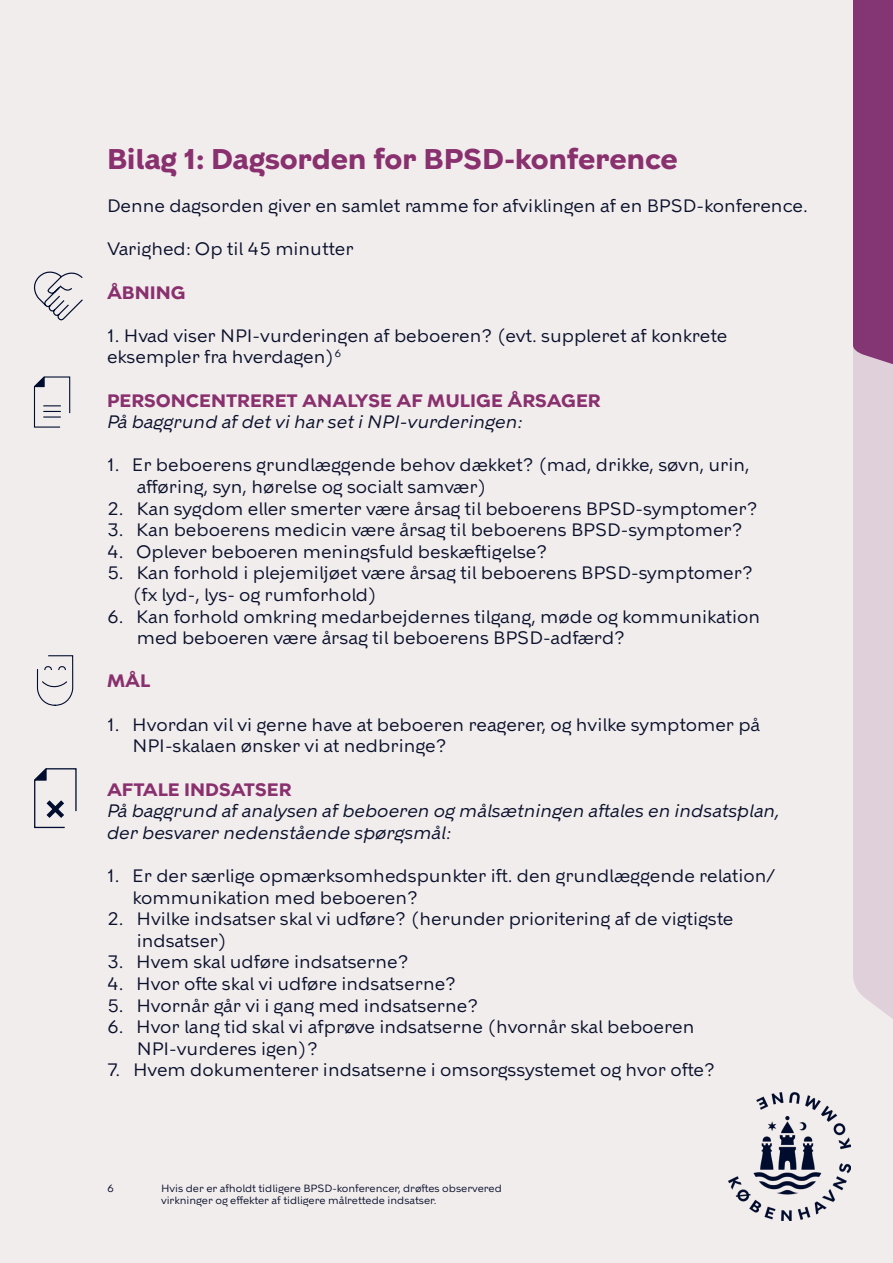
<style>
.page{position:relative;width:893px;height:1263px;background:#f2eded}
.page>*{position:absolute;margin:0;border:0;box-sizing:border-box;transform-origin:0 0}
.t1{font:700 28.5px "KBH";color:#89306e}
.t2{font:18px "KBH";color:#0a112c}
.t3{font:italic 18px/21.6px "KBH";color:#0a112c}
.t4{font:700 18px "KBH";color:#89306e}
.t5{font:10.5px "KBH";color:#0a112c}
</style>
<div class="page">
<svg style="left:853px;top:0;width:40px;height:1019px"></svg>
<svg style="left:33px;top:376px;width:38px;height:52px"></svg>
<svg style="left:33px;top:271px;width:50px;height:50px"></svg>
<svg style="left:36px;top:655px;width:38px;height:51px"></svg>
<svg style="left:34px;top:768px;width:43px;height:61px"></svg>
<img style="left:728px;top:1093px;width:123px;height:127px">
<p class="t1" style="left:107px;top:142px;width:572px">Bilag 1: Dagsorden for BPSD-konference</p>
<p class="t2" style="left:107px;top:195px;width:702px">Denne dagsorden giver en samlet ramme for afviklingen af en BPSD-konference.</p>
<p class="t2" style="left:107px;top:238px;width:248px">Varighed: Op til 45 minutter</p>
<p class="t4" style="left:107px;top:281px;width:80px">ÅBNING</p>
<p class="t2" style="left:107px;top:324px;width:622px">1. Hvad viser NPI-vurderingen af beboeren? (evt. suppleret af konkrete</p>
<p class="t2" style="left:107px;top:346px;width:236px">eksempler fra hverdagen)<sup>6</sup></p>
<p class="t4" style="left:107px;top:389px;width:495px">PERSONCENTRERET ANALYSE AF MULIGE ÅRSAGER</p>
<p class="t3" style="left:107px;top:411px;width:417px">På baggrund af det vi har set i NPI-vurderingen:</p>
<p class="t2" style="left:107px;top:454px;width:644px">1. Er beboerens grundlæggende behov dækket? (mad, drikke, søvn, urin,</p>
<p class="t2" style="left:137px;top:475px;width:351px">afføring, syn, hørelse og socialt samvær)</p>
<p class="t2" style="left:107px;top:497px;width:652px">2. Kan sygdom eller smerter være årsag til beboerens BPSD-symptomer?</p>
<p class="t2" style="left:107px;top:519px;width:637px">3. Kan beboerens medicin være årsag til beboerens BPSD-symptomer?</p>
<p class="t2" style="left:107px;top:540px;width:442px">4. Oplever beboeren meningsfuld beskæftigelse?</p>
<p class="t2" style="left:107px;top:562px;width:648px">5. Kan forhold i plejemiljøet være årsag til beboerens BPSD-symptomer?</p>
<p class="t2" style="left:132px;top:583px;width:246px">(fx lyd-, lys- og rumforhold)</p>
<p class="t2" style="left:107px;top:605px;width:654px">6. Kan forhold omkring medarbejdernes tilgang, møde og kommunikation</p>
<p class="t2" style="left:137px;top:627px;width:490px">med beboeren være årsag til beboerens BPSD-adfærd?</p>
<p class="t4" style="left:107px;top:670px;width:45px">MÅL</p>
<p class="t2" style="left:107px;top:713px;width:655px">1. Hvordan vil vi gerne have at beboeren reagerer, og hvilke symptomer på</p>
<p class="t2" style="left:132px;top:735px;width:316px">NPI-skalaen ønsker vi at nedbringe?</p>
<p class="t4" style="left:107px;top:778px;width:186px">AFTALE INDSATSER</p>
<p class="t3" style="left:107px;top:800px;width:674px">På baggrund af analysen af beboeren og målsætningen aftales en indsatsplan, der besvarer nedenstående spørgsmål:</p>
<p class="t2" style="left:107px;top:864px;width:670px">1. Er der særlige opmærksomhedspunkter ift. den grundlæggende relation/</p>
<p class="t2" style="left:132px;top:886px;width:287px">kommunikation med beboeren?</p>
<p class="t2" style="left:107px;top:907px;width:628px">2. Hvilke indsatser skal vi udføre? (herunder prioritering af de vigtigste</p>
<p class="t2" style="left:137px;top:929px;width:92px">indsatser)</p>
<p class="t2" style="left:107px;top:951px;width:303px">3. Hvem skal udføre indsatserne?</p>
<p class="t2" style="left:107px;top:972px;width:351px">4. Hvor ofte skal vi udføre indsatserne?</p>
<p class="t2" style="left:107px;top:994px;width:373px">5. Hvornår går vi i gang med indsatserne?</p>
<p class="t2" style="left:107px;top:1015px;width:589px">6. Hvor lang tid skal vi afprøve indsatserne (hvornår skal beboeren</p>
<p class="t2" style="left:137px;top:1037px;width:183px">NPI-vurderes igen)?</p>
<p class="t2" style="left:107px;top:1059px;width:610px">7. Hvem dokumenterer indsatserne i omsorgssystemet og hvor ofte?</p>
<p class="t5" style="left:107px;top:1181px;width:8px">6</p>
<p class="t5" style="left:161px;top:1181px;width:342px">Hvis der er afholdt tidligere BPSD-konferencer, drøftes observered</p>
<p class="t5" style="left:161px;top:1194px;width:277px">virkninger og effekter af tidligere målrettede indsatser.</p>
</div>
